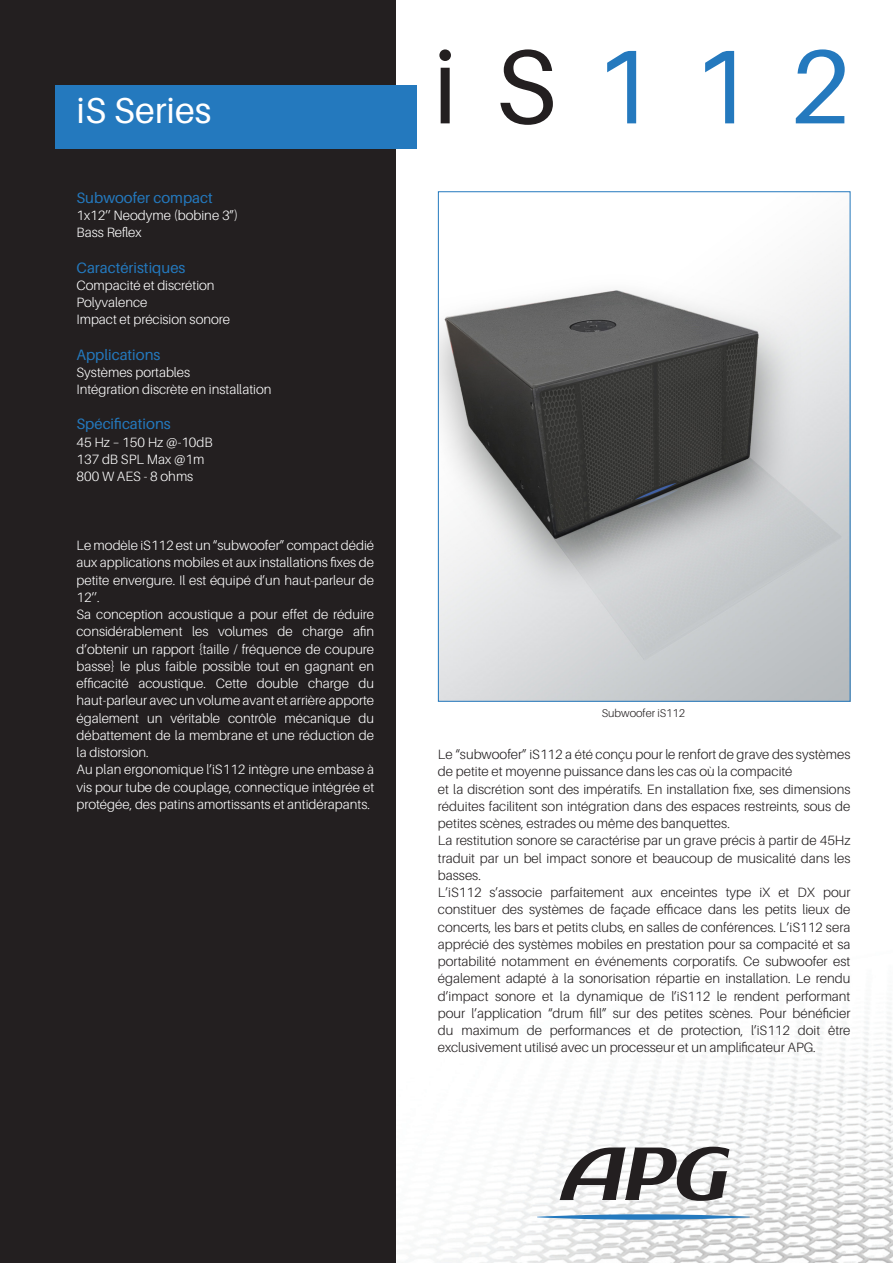
<style>
.page{position:relative;width:893px;height:1263px;background:#fff}
.page>*{position:absolute;margin:0;border:0;box-sizing:border-box;transform-origin:0 0}
.t1{font:105px "Aileron";letter-spacing:.355em;color:#2479be}
.t2{font:36px "Aileron";color:#fff}
.t3{font:15px "Aileron";color:#2479be}
.t4{font:300 13.5px/17.2px "Aileron";color:#231f20;text-align:justify}
.t5{font:300 13.5px/17.2px "Aileron";color:#fff;text-align:justify}
.t6{font:300 11.25px "Aileron";color:#231f20}
.s1{color:#231f20}
</style>
<div class="page">
<img style="left:395px;top:808px;width:498px;height:455px">
<div style="left:0;top:0;width:395px;height:1263px;background:#231f20"></div>
<div style="left:55px;top:85px;width:362px;height:64px;background:#2479be"></div>
<svg style="left:560px;top:1147px;width:169px;height:54px"></svg>
<svg style="left:537px;top:1214px;width:213px;height:6px"></svg>
<img style="left:440px;top:246px;width:408px;height:454px">
<p class="t2" style="left:77px;top:91px;width:136px">iS Series</p>
<p class="t3" style="left:77px;top:189px;width:138px">Subwoofer compact</p>
<p class="t5" style="left:77px;top:207px;width:163px">1x12’’ Neodyme (bobine 3”)</p>
<p class="t5" style="left:77px;top:224px;width:67px">Bass Reflex</p>
<p class="t3" style="left:77px;top:259px;width:110px">Caractéristiques</p>
<p class="t5" style="left:77px;top:277px;width:140px">Compacité et discrétion</p>
<p class="t5" style="left:77px;top:294px;width:72px">Polyvalence</p>
<p class="t5" style="left:77px;top:311px;width:155px">Impact et précision sonore</p>
<p class="t3" style="left:77px;top:346px;width:85px">Applications</p>
<p class="t5" style="left:77px;top:364px;width:115px">Systèmes portables</p>
<p class="t5" style="left:77px;top:381px;width:197px">Intégration discrète en installation</p>
<p class="t3" style="left:77px;top:416px;width:96px">Spécifications</p>
<p class="t5" style="left:77px;top:433px;width:138px">45 Hz – 150 Hz @-10dB</p>
<p class="t5" style="left:77px;top:451px;width:129px">137 dB SPL Max @1m</p>
<p class="t5" style="left:77px;top:468px;width:118px">800 W AES - 8 ohms</p>
<p class="t5" style="left:77px;top:537px;width:299px">Le modèle iS112 est un “subwoofer” compact dédié aux applications mobiles et aux installations fixes de petite envergure. Il est équipé d’un haut-parleur de 12’’.</p>
<p class="t5" style="left:77px;top:606px;width:299px">Sa conception acoustique a pour effet de réduire considérablement les volumes de charge afin d’obtenir un rapport {taille / fréquence de coupure basse} le plus faible possible tout en gagnant en efficacité acoustique. Cette double charge du haut-parleur avec un volume avant et arrière apporte également un véritable contrôle mécanique du débattement de la membrane et une réduction de la distorsion.</p>
<p class="t5" style="left:77px;top:761px;width:299px">Au plan ergonomique l’iS112 intègre une embase à vis pour tube de couplage, connectique intégrée et protégée, des patins amortissants et antidérapants.</p>
<p class="t1" style="left:433px;top:29px;width:419px"><span class="s1">iS</span>112</p>
<p class="t6" style="left:602px;top:707px;width:85px">Subwoofer iS112</p>
<p class="t4" style="left:438px;top:746px;width:414px">Le “subwoofer” iS112 a été conçu pour le renfort de grave des systèmes de petite et moyenne puissance dans les cas où la compacité</p>
<p class="t4" style="left:438px;top:780px;width:414px">et la discrétion sont des impératifs. En installation fixe, ses dimensions réduites facilitent son intégration dans des espaces restreints, sous de petites scènes, estrades ou même des banquettes.</p>
<p class="t4" style="left:438px;top:832px;width:414px">La restitution sonore se caractérise par un grave précis à partir de 45Hz traduit par un bel impact sonore et beaucoup de musicalité dans les basses.</p>
<p class="t4" style="left:438px;top:884px;width:414px">L’iS112 s’associe parfaitement aux enceintes type iX et DX pour constituer des systèmes de façade efficace dans les petits lieux de concerts, les bars et petits clubs, en salles de conférences. L’iS112 sera apprécié des systèmes mobiles en prestation pour sa compacité et sa portabilité notamment en événements corporatifs. Ce subwoofer est également adapté à la sonorisation répartie en installation. Le rendu d’impact sonore et la dynamique de l’iS112 le rendent performant pour l’application “drum fill” sur des petites scènes. Pour bénéficier du maximum de performances et de protection, l’iS112 doit être exclusivement utilisé avec un processeur et un amplificateur APG.</p>
</div>
